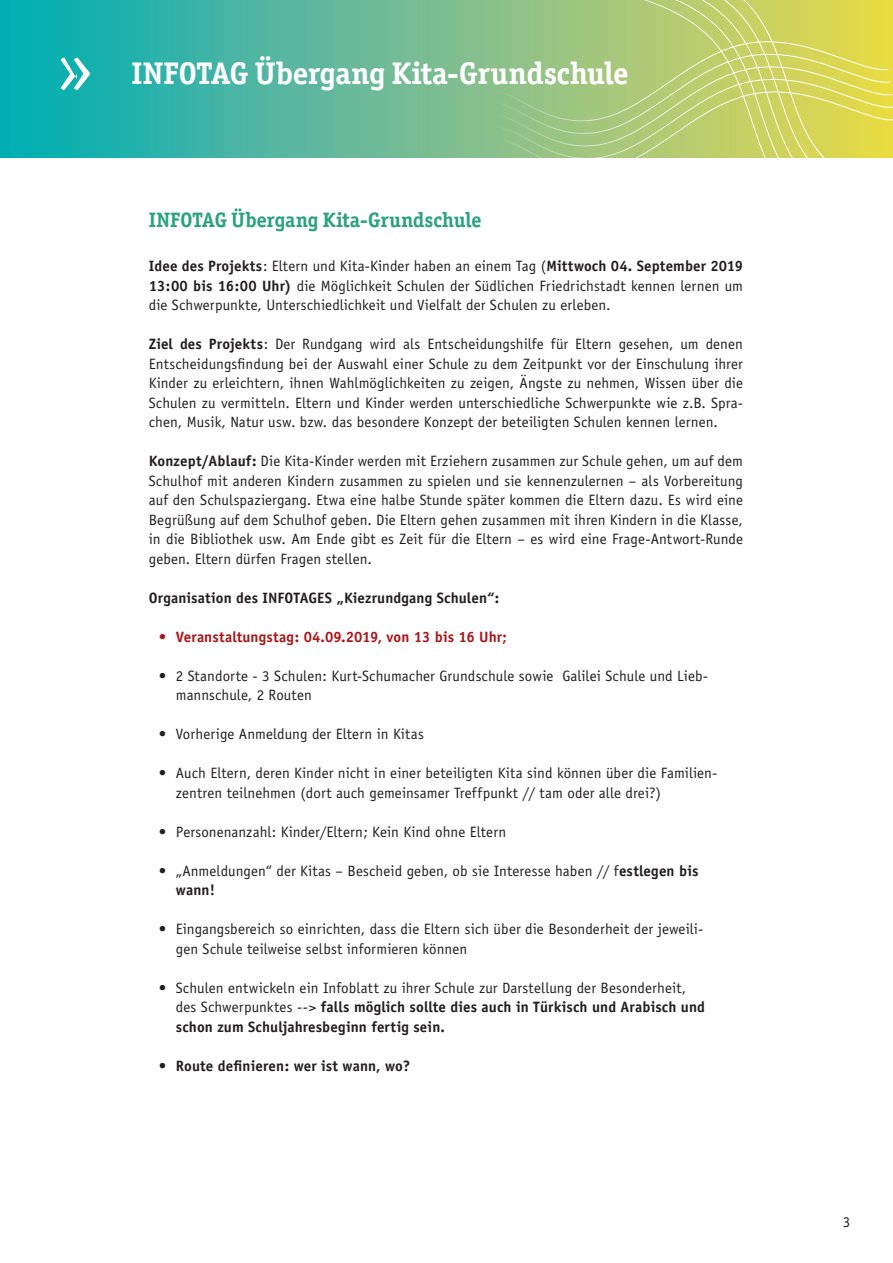
<style>
.page{position:relative;width:893px;height:1263px;background:#fff}
.page>*{position:absolute;margin:0;border:0;box-sizing:border-box;transform-origin:0 0}
.t1{font:700 31.5px "Officina Serif";color:#fff}
.t2{font:700 21px "Officina Serif";color:#2ba27d}
.t3{font:15px/19.5px "Officina Sans";letter-spacing:.005em;color:#231f20}
.t4{font:700 15px "Officina Sans";letter-spacing:.005em;color:#231f20}
.t5{font:700 15px "Officina Sans";letter-spacing:.005em;color:#ab161a}
.s1{font-weight:700}
</style>
<div class="page">
<svg style="left:0;top:0;width:583px;height:157px;background:#57b79d"></svg>
<svg style="left:61px;top:51px;width:37px;height:26px"></svg>
<svg style="left:495px;top:33px;width:88px;height:125px;background:#95c386"></svg>
<svg style="left:583px;top:0;width:310px;height:158px;background:#c6d16a"></svg>
<svg style="left:0;top:77px;width:216px;height:81px;background:#1eb1ad"></svg>
<h1 class="t1" style="left:131px;top:54px;width:499px">INFOTAG Übergang Kita-Grundschule</h1>
<h2 class="t2" style="left:149px;top:207px;width:334px">INFOTAG Übergang Kita-Grundschule</h2>
<p class="t3" style="left:149px;top:256px;width:596px;text-align:justify"><span class="s1">Idee des Projekts</span>: Eltern und Kita-Kinder haben an einem Tag (<span class="s1">Mittwoch 04. September 2019<br>13:00 bis 16:00 Uhr)</span> die Möglichkeit Schulen der Südlichen Friedrichstadt kennen lernen um die Schwerpunkte, Unterschiedlichkeit und Vielfalt der Schulen zu erleben.</p>
<p class="t3" style="left:149px;top:334px;width:596px;text-align:justify"><span class="s1">Ziel des Projekts</span>: Der Rundgang wird als Entscheidungshilfe für Eltern gesehen, um denen Entscheidungsfindung bei der Auswahl einer Schule zu dem Zeitpunkt vor der Einschulung ihrer Kinder zu erleichtern, ihnen Wahlmöglichkeiten zu zeigen, Ängste zu nehmen, Wissen über die Schulen zu vermitteln. Eltern und Kinder werden unterschiedliche Schwerpunkte wie z.B. Spra&shy;chen, Musik, Natur usw. bzw. das besondere Konzept der beteiligten Schulen kennen lernen.</p>
<p class="t3" style="left:149px;top:451px;width:596px;text-align:justify"><span class="s1">Konzept/Ablauf:</span> Die Kita-Kinder werden mit Erziehern zusammen zur Schule gehen, um auf dem Schulhof mit anderen Kindern zusammen zu spielen und sie kennenzulernen – als Vorbereitung auf den Schulspaziergang. Etwa eine halbe Stunde später kommen die Eltern dazu. Es wird eine Begrüßung auf dem Schulhof geben. Die Eltern gehen zusammen mit ihren Kindern in die Klasse, in die Bibliothek usw. Am Ende gibt es Zeit für die Eltern – es wird eine Frage-Antwort-Runde geben. Eltern dürfen Fragen stellen.</p>
<p class="t4" style="left:149px;top:588px;width:352px">Organisation des INFOTAGES „Kiezrundgang Schulen“:</p>
<p class="t5" style="left:159px;top:627px;width:350px">• Veranstaltungstag: 04.09.2019, von 13 bis 16 Uhr;</p>
<p class="t3" style="left:176px;top:666px;width:534px;text-indent:-17px">• 2 Standorte - 3 Schulen: Kurt-Schumacher Grundschule sowie Galilei Schule und Lieb&shy;mannschule, 2 Routen</p>
<p class="t3" style="left:159px;top:724px;width:267px">• Vorherige Anmeldung der Eltern in Kitas</p>
<p class="t3" style="left:176px;top:763px;width:543px;text-indent:-17px">• Auch Eltern, deren Kinder nicht in einer beteiligten Kita sind können über die Familien&shy;zentren teilnehmen (dort auch gemeinsamer Treffpunkt // tam oder alle drei?)</p>
<p class="t3" style="left:159px;top:822px;width:349px">• Personenanzahl: Kinder/Eltern; Kein Kind ohne Eltern</p>
<p class="t3" style="left:176px;top:861px;width:524px;text-indent:-17px">• „Anmeldungen“ der Kitas – Bescheid geben, ob sie Interesse haben // f<span class="s1">estlegen bis wann!</span></p>
<p class="t3" style="left:176px;top:919px;width:529px;text-indent:-17px">• Eingangsbereich so einrichten, dass die Eltern sich über die Besonderheit der jeweili&shy;gen Schule teilweise selbst informieren können</p>
<p class="t3" style="left:176px;top:978px;width:531px;text-indent:-17px">• Schulen entwickeln ein Infoblatt zu ihrer Schule zur Darstellung der Besonderheit, des Schwerpunktes --&gt; <span class="s1">falls möglich sollte dies auch in Türkisch und Arabisch und schon zum Schuljahresbeginn fertig sein.</span></p>
<p class="t4" style="left:159px;top:1056px;width:253px">• Route definieren: wer ist wann, wo?</p>
<p class="t3" style="left:843px;top:1212px;width:9px">3</p>
</div>
